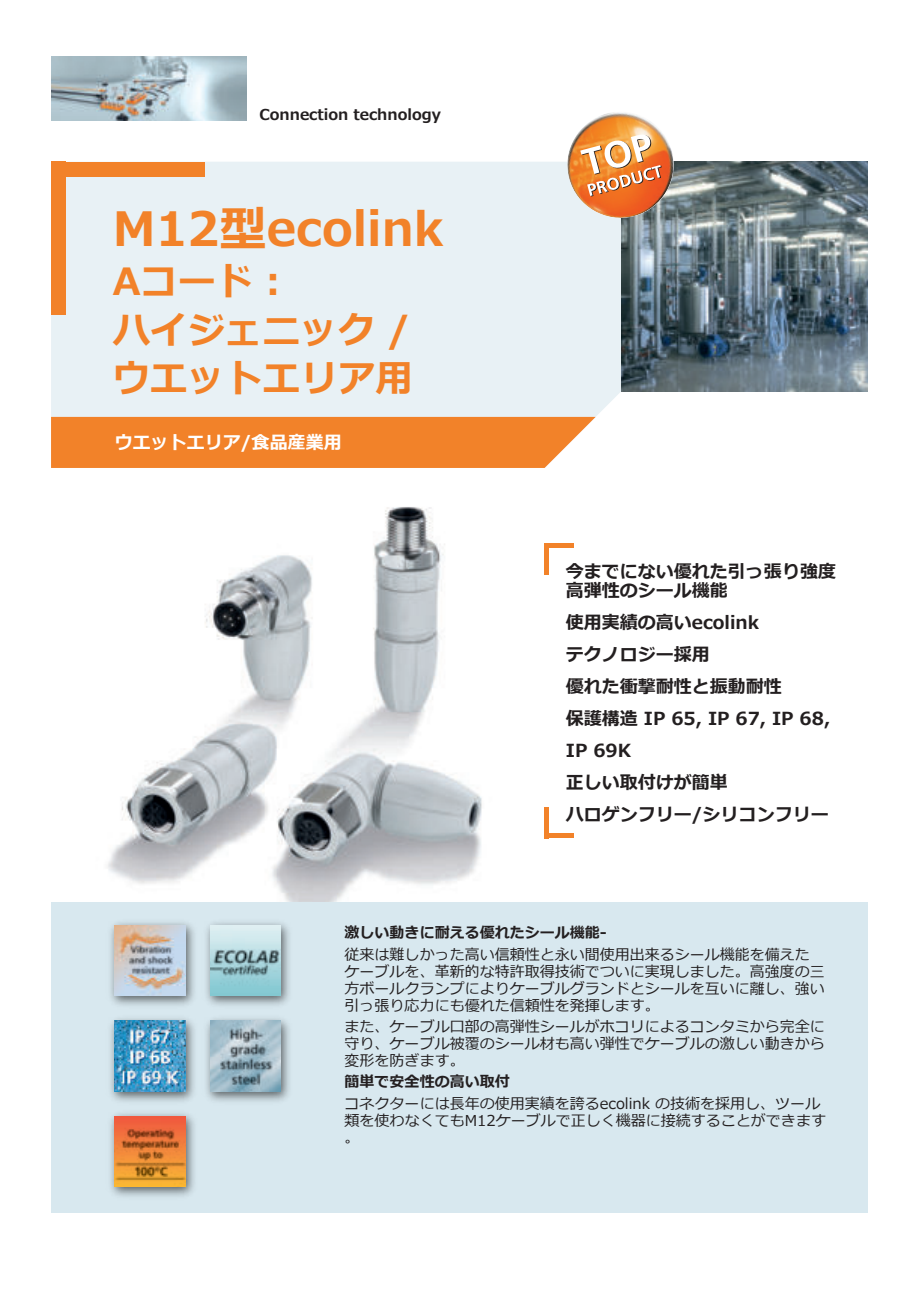
<style>
.page{position:relative;width:919px;height:1289px;background:#fff}
.page>*{position:absolute;margin:0;border:0;box-sizing:border-box;transform-origin:0 0}
.t1{font:700 47.25px "Meiryo";color:#f28229}
.t2{font:700 37.5px/48.9px "Meiryo";color:#f28229}
.t3{font:700 18px/32px "Meiryo";color:#231f20}
.t4{font:700 18px "Meiryo";color:#fff}
.t5{font:15px/17px "Meiryo";color:#231f20}
.t6{font:700 15px "Meiryo";color:#231f20}
</style>
<div class="page">
<img style="left:108px;top:507px;width:374px;height:394px">
<div style="left:51px;top:901px;width:816px;height:311px;background:#d8e8ef"></div>
<div style="left:51px;top:162px;width:570px;height:256px;background:#e8f1f5"></div>
<img style="left:621px;top:162px;width:246px;height:229px">
<div style="left:51px;top:417px;width:544px;height:51px;background:#f28229"></div>
<div style="left:51px;top:162px;width:153px;height:14px;background:#f28229"></div>
<div style="left:51px;top:162px;width:15px;height:153px;background:#f28229"></div>
<img style="left:110px;top:922px;width:180px;height:84px">
<img style="left:115px;top:925px;width:70px;height:70px">
<img style="left:210px;top:925px;width:71px;height:70px">
<img style="left:110px;top:1018px;width:85px;height:179px">
<img style="left:115px;top:1020px;width:70px;height:71px">
<img style="left:115px;top:1116px;width:70px;height:70px">
<img style="left:206px;top:1018px;width:84px;height:84px">
<img style="left:210px;top:1020px;width:71px;height:71px">
<div style="left:544px;top:543px;width:30px;height:5px;background:#f28229"></div>
<div style="left:544px;top:543px;width:5px;height:31px;background:#f28229"></div>
<div style="left:544px;top:833px;width:30px;height:5px;background:#f28229"></div>
<div style="left:544px;top:807px;width:5px;height:31px;background:#f28229"></div>
<img style="left:561px;top:112px;width:118px;height:112px">
<img style="left:51px;top:56px;width:196px;height:64px">
<p class="t6" style="left:259px;top:104px;width:183px">Connection technology</p>
<h1 class="t1" style="left:113px;top:195px;width:332px">M12型ecolink</h1>
<h2 class="t2" style="left:113px;top:258px;width:301px">Aコード :<br>ハイジェニック /ウエットエリア用</h2>
<p class="t4" style="left:115px;top:430px;width:228px">ウエットエリア/食品産業用</p>
<p class="t3" style="left:566px;top:563px;width:271px;line-height:19.2px">今までにない優れた引っ張り強度高弾性のシール機能</p>
<p class="t3" style="left:566px;top:607px;width:266px">使用実績の高いecolink<br>テクノロジー採用<br>優れた衝撃耐性と振動耐性<br>保護構造 IP 65, IP 67, IP 68,<br>IP 69K<br>正しい取付けが簡単<br>ハロゲンフリー/シリコンフリー</p>
<p class="t6" style="left:344px;top:922px;width:264px">激しい動きに耐える優れたシール機能-</p>
<p class="t5" style="left:344px;top:946px;width:482px">従来は難しかった高い信頼性と永い間使用出来るシール機能を備えたケーブルを、革新的な特許取得技術でついに実現しました。高強度の三方ボールクランプによりケーブルグランドとシールを互いに離し、強い引っ張り応力にも優れた信頼性を発揮します。</p>
<p class="t5" style="left:344px;top:1018px;width:482px;text-align:justify">また、ケーブル口部の高弾性シールがホコリによるコンタミから完全に守り、ケーブル被覆のシール材も高い弾性でケーブルの激しい動きから変形を防ぎます。</p>
<p class="t6" style="left:344px;top:1071px;width:167px">簡単で安全性の高い取付</p>
<p class="t5" style="left:344px;top:1095px;width:483px">コネクターには長年の使用実績を誇るecolink の技術を採用し、ツール類を使わなくてもM12ケーブルで正しく機器に接続することができます。</p>
</div>
